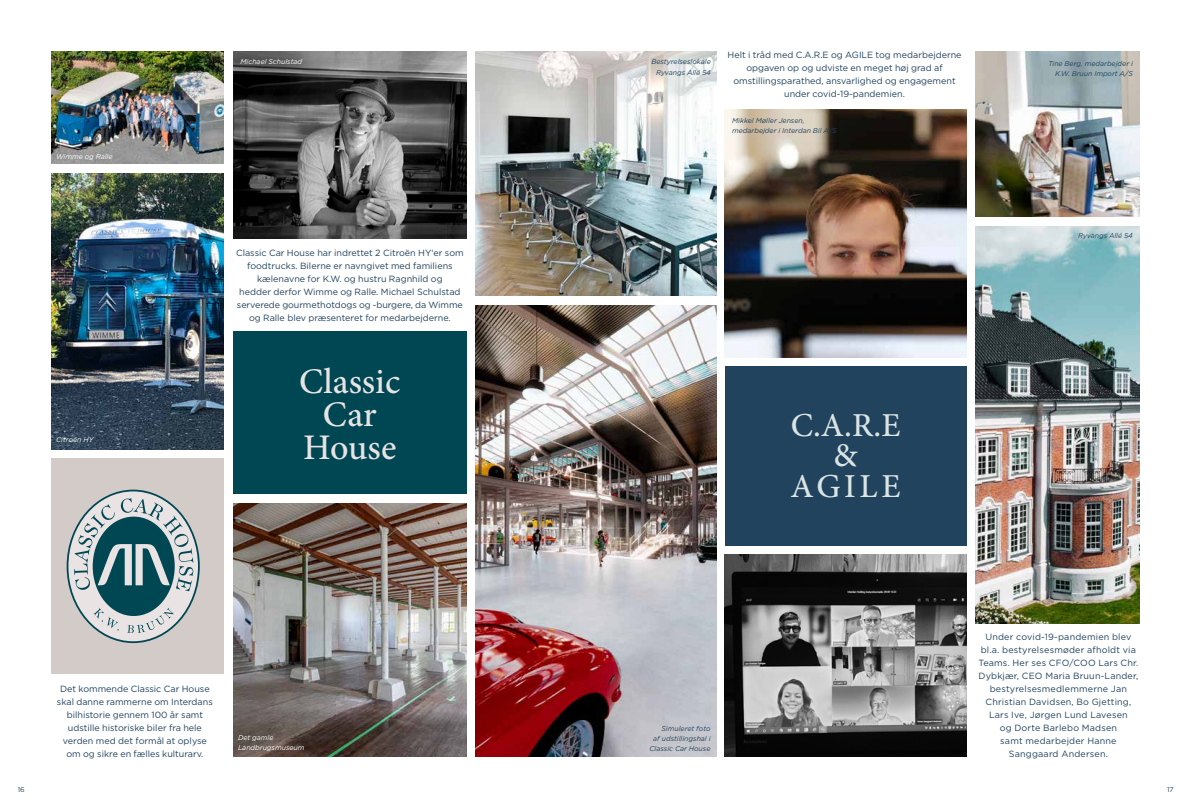
<style>
.page{position:relative;width:1191px;height:808px;background:#fff}
.page>*{position:absolute;margin:0;border:0;box-sizing:border-box;transform-origin:0 0}
.t1{font:500 36.1px/32.9px "Minion Pro";color:#e9e4e3;text-align:center}
.t2{font:500 33.5px/30.6px "Minion Pro";letter-spacing:.11em;color:#dae4e4;text-align:center}
.t3{font:9px/13px "Gotham";color:#21435d;text-align:center}
.t4{font:9px/13px "Gotham";letter-spacing:.02em;color:#21435d;text-align:center}
.t5{font:italic 7px/10px "Gotham";color:#21435d;text-align:right}
.t6{font:italic 7px/10px "Gotham";color:#fff}
.t7{font:7px "Gotham";color:#21435d}
</style>
<div class="page">
<img style="left:725px;top:555px;width:241px;height:202px">
<img style="left:233px;top:51px;width:233px;height:187px">
<div style="left:233px;top:332px;width:233px;height:162px;background:#004754"></div>
<div style="left:725px;top:367px;width:241px;height:179px;background:#21435d"></div>
<img style="left:475px;top:51px;width:241px;height:245px">
<img style="left:475px;top:306px;width:241px;height:451px">
<img style="left:233px;top:504px;width:233px;height:253px">
<img style="left:725px;top:110px;width:241px;height:247px">
<img style="left:975px;top:51px;width:165px;height:166px">
<img style="left:975px;top:226px;width:165px;height:398px">
<img style="left:51px;top:173px;width:172px;height:276px">
<div style="left:51px;top:458px;width:172px;height:216px;background:#d2cbc8"></div>
<svg style="left:67px;top:490px;width:133px;height:153px"></svg>
<img style="left:51px;top:51px;width:172px;height:113px">
<p class="t6" style="left:56px;top:152px;width:58px">Wimme og Ralle</p>
<p class="t6" style="left:56px;top:434px;width:39px">Citroën HY</p>
<p class="t6" style="left:240px;top:56px;width:63px">Michael Schulstad</p>
<p class="t3" style="left:236px;top:246px;width:229px">Classic Car House har indrettet 2 Citroën HY‘er som foodtrucks. Bilerne er navngivet med familiens kælenavne for K.W. og hustru Ragnhild og<br>hedder derfor Wimme og Ralle. Michael Schulstad serverede gourmethotdogs og -burgere, da Wimme og Ralle blev præsenteret for medarbejderne.</p>
<h1 class="t1" style="left:299px;top:365px;width:103px">Classic<br>Car<br>House</h1>
<p class="t5" style="left:651px;top:56px;width:61px;line-height:11px">Bestyrelseslokale<br>Ryvangs Allé 54</p>
<p class="t3" style="left:727px;top:48px;width:235px">Helt i tråd med C.A.R.E og AGILE tog medarbejderne opgaven op og udviste en meget høj grad af omstillingsparathed, ansvarlighed og engagement under covid-19-pandemien.</p>
<p class="t5" style="left:732px;top:115px;width:106px;text-align:left">Mikkel Møller Jensen, medarbejder i Interdan Bil A/S</p>
<h2 class="t2" style="left:790px;top:410px;width:112px">C.A.R.E &amp;<br>AGILE</h2>
<p class="t5" style="left:1048px;top:58px;width:86px">Tine Berg, medarbejder i<br>K.W. Bruun Import A/S</p>
<p class="t5" style="left:1078px;top:230px;width:56px">Ryvangs Allé 54</p>
<p class="t3" style="left:57px;top:682px;width:157px">Det kommende Classic Car House skal danne rammerne om Interdans bilhistorie gennem 100 år samt udstille historiske biler fra hele verden med det formål at oplyse om og sikre en fælles kulturarv.</p>
<p class="t6" style="left:238px;top:732px;width:68px">Det gamle<br>Landbrugsmuseum</p>
<p class="t5" style="left:649px;top:724px;width:63px">Simuleret foto<br>af udstillingshal i<br>Classic Car House</p>
<p class="t4" style="left:978px;top:630px;width:161px">Under covid-19-pandemien blev bl.a. bestyrelsesmøder afholdt via<br>Teams. Her ses CFO/COO Lars Chr.<br>Dybkjær, CEO Maria Bruun-Lander, bestyrelsesmedlemmerne Jan<br>Christian Davidsen, Bo Gjetting,<br>Lars Ive, Jørgen Lund Lavesen<br>og Dorte Barlebo Madsen<br>samt medarbejder Hanne<br>Sanggaard Andersen.</p>
<p class="t7" style="left:18px;top:785px;width:9px">16</p>
<p class="t7" style="left:1167px;top:785px;width:8px">17</p>
</div>
